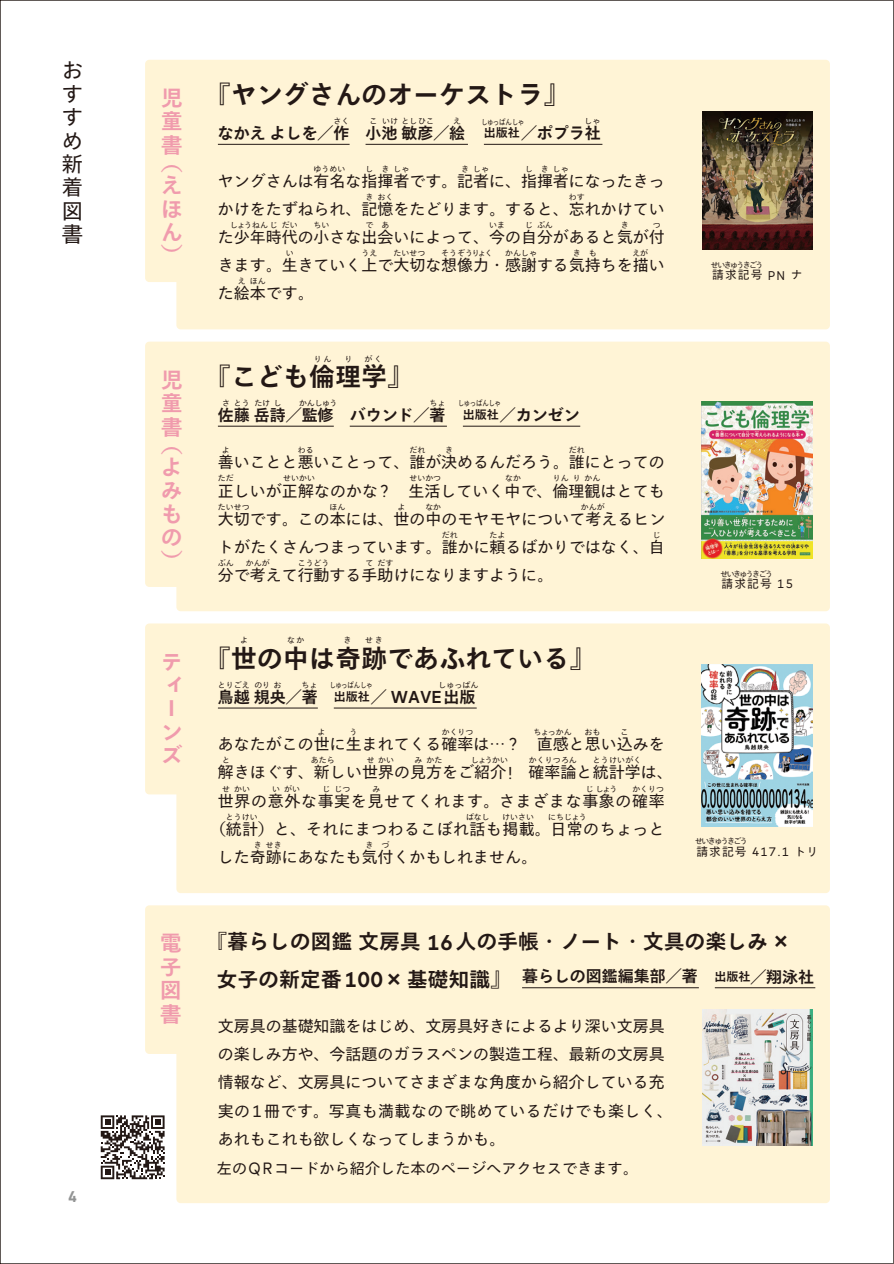
<style>
.page{position:relative;width:894px;height:1264px;background:#fff}
.page>*{position:absolute;margin:0;border:0;box-sizing:border-box;transform-origin:0 0}
.t1{font:700 25.5px "Tazugane Gothic Std N";letter-spacing:.02em;color:#231815}
.t2{font:700 21.3px/23.4px "Tazugane Gothic Std N";color:#f09bad;text-align:justify}
.t3{font:21.3px/23.4px "Tazugane Gothic Std N";color:#231815;text-align:justify}
.t4{font:700 20.4px/37.2px "Tazugane Gothic Std N";letter-spacing:.02em;color:#231815}
.t5{font:15.9px/28.2px "Tazugane Gothic Std N";color:#231815;text-align:justify}
.t6{font:700 15.9px "Tazugane Gothic Std N";color:#231815}
.t7{font:15.9px "Tazugane Gothic Std N";letter-spacing:.025em;color:#231815}
.t8{font:15.9px "Tazugane Gothic Std N";letter-spacing:.04em;color:#231815}
.t9{font:700 15.9px "DIN Next LT Pro";color:#939494}
.t10{font:15.15px "Tazugane Gothic Std N";color:#231815}
.t11{font:11.7px "Tazugane Gothic Std N";letter-spacing:.1em;color:#231815}
.t12{font:7.95px "Tazugane Gothic Std N";color:#231815}
.t13{font:7.95px "Tazugane Gothic Std N";letter-spacing:-.2em;color:#231815}
.t14{font:7.95px "Tazugane Gothic Std N";letter-spacing:-.05em;color:#231815;scale:.8 1}
.t15{font:7.95px "Tazugane Gothic Std N";letter-spacing:.04em;color:#231815}
.t16{font:7.95px "Tazugane Gothic Std N";letter-spacing:-.06em;color:#231815}
.s1{font-size:12px}
.s2{font-family:"Typold Condensed";font-size:17.25px}
.s3{font-family:"Typold Condensed";font-weight:500;font-size:17.25px}
.s4{font-family:"Typold Condensed";font-size:12.6px}
.s5{font-family:"Typold Condensed";font-weight:500;font-size:22.05px}
.s6{font-family:"Typold Condensed";font-size:16.35px}
</style>
<div class="page">
<svg style="left:893px;top:0;width:1px;height:1263px"></svg>
<div style="left:145px;top:60px;width:684px;height:269px;background:#fff4d6"></div>
<div style="left:145px;top:341px;width:684px;height:270px;background:#fff4d6"></div>
<div style="left:145px;top:623px;width:684px;height:270px;background:#fff4d6"></div>
<hr style="left:218px;top:144px;width:131px;height:1px;background:#231815">
<hr style="left:365px;top:144px;width:103px;height:1px;background:#231815">
<hr style="left:484px;top:144px;width:118px;height:1px;background:#231815">
<hr style="left:218px;top:426px;width:116px;height:1px;background:#231815">
<hr style="left:350px;top:426px;width:97px;height:1px;background:#231815">
<hr style="left:463px;top:426px;width:117px;height:1px;background:#231815">
<hr style="left:218px;top:707px;width:100px;height:1px;background:#231815">
<hr style="left:334px;top:707px;width:142px;height:1px;background:#231815">
<div style="left:145px;top:905px;width:684px;height:297px;background:#fff4d6"></div>
<hr style="left:522px;top:987px;width:176px;height:1px;background:#231815">
<hr style="left:714px;top:987px;width:101px;height:1px;background:#231815">
<img style="left:701px;top:111px;width:111px;height:139px">
<img style="left:701px;top:401px;width:111px;height:157px">
<img style="left:701px;top:664px;width:111px;height:162px">
<img style="left:702px;top:1009px;width:110px;height:136px">
<svg style="left:101px;top:1115px;width:63px;height:64px"></svg>
<h2 class="t3" style="left:62px;top:60px;width:22px">おすすめ新着図書</h2>
<p class="t9" style="left:68px;top:1186px;width:10px">4</p>
<h2 class="t2" style="left:161px;top:88px;width:22px">児童書</h2>
<h2 class="t2" style="left:161px;top:152px;width:23px">（えほん）</h2>
<h2 class="t2" style="left:161px;top:370px;width:22px">児童書</h2>
<h2 class="t2" style="left:161px;top:433px;width:23px;text-align:left">（よみもの）</h2>
<h2 class="t2" style="left:161px;top:651px;width:23px;text-align:left">ティーンズ</h2>
<h1 class="t1" style="left:205px;top:77px;width:379px">『ヤングさんのオーケストラ』　</h1>
<p class="t6" style="left:218px;top:122px;width:384px">なかえよしを／作 小池敏彦／絵 <span class="s1">出版社</span>／ポプラ社</p>
<p class="t12" style="left:333px;top:115px;width:17px">さく</p>
<p class="t15" style="left:369px;top:115px;width:66px">こいけとしひこ</p>
<p class="t12" style="left:453px;top:115px;width:9px">え</p>
<p class="t12" style="left:584px;top:115px;width:17px">しゃ</p>
<p class="t14" style="left:481px;top:116px;width:55px">しゅっぱんしゃ</p>
<p class="t12" style="left:313px;top:163px;width:33px">ゆうめい</p>
<p class="t12" style="left:365px;top:163px;width:45px">し きしゃ</p>
<p class="t12" style="left:461px;top:163px;width:29px">きしゃ</p>
<p class="t12" style="left:525px;top:163px;width:45px">し きしゃ</p>
<p class="t5" style="left:218px;top:167px;width:448px">ヤングさんは有名な指揮者です。記者に、指揮者になったきっかけをたずねられ、記憶をたどります。すると、忘れかけていた少年時代の小さな出会いによって、今の自分があると気が付きます。生きていく上で大切な想像力・感謝する気持ちを描いた絵本です。</p>
<p class="t12" style="left:365px;top:191px;width:29px">きおく</p>
<p class="t12" style="left:569px;top:191px;width:17px">わす</p>
<p class="t12" style="left:230px;top:219px;width:69px">しょうねんじだい</p>
<p class="t12" style="left:313px;top:219px;width:17px">ちい</p>
<p class="t12" style="left:365px;top:219px;width:25px">で あ</p>
<p class="t12" style="left:489px;top:219px;width:17px">いま</p>
<p class="t12" style="left:525px;top:219px;width:29px">じぶん</p>
<p class="t12" style="left:620px;top:219px;width:9px">き</p>
<p class="t12" style="left:652px;top:219px;width:9px">つ</p>
<p class="t16" style="left:441px;top:247px;width:53px">そうぞうりょく</p>
<p class="t12" style="left:505px;top:247px;width:33px">かんしゃ</p>
<p class="t12" style="left:573px;top:247px;width:25px">き も</p>
<p class="t12" style="left:632px;top:247px;width:17px">えが</p>
<p class="t12" style="left:286px;top:247px;width:9px">い</p>
<p class="t12" style="left:361px;top:247px;width:17px">うえ</p>
<p class="t12" style="left:393px;top:247px;width:33px">たいせつ</p>
<p class="t12" style="left:238px;top:276px;width:29px">えほん</p>
<p class="t12" style="left:314px;top:353px;width:19px">りん</p>
<p class="t12" style="left:344px;top:353px;width:9px">り</p>
<p class="t12" style="left:364px;top:353px;width:19px">がく</p>
<h1 class="t1" style="left:205px;top:358px;width:209px">『こども倫理学』</h1>
<p class="t14" style="left:458px;top:397px;width:55px">しゅっぱんしゃ</p>
<p class="t12" style="left:222px;top:397px;width:61px">さとうたけし</p>
<p class="t12" style="left:299px;top:397px;width:40px">かんしゅう</p>
<p class="t12" style="left:429px;top:397px;width:17px">ちょ</p>
<p class="t6" style="left:218px;top:404px;width:363px">佐藤岳詩／監修 バウンド／著 <span class="s1">出版社</span>／カンゼン</p>
<p class="t12" style="left:222px;top:445px;width:9px">よ</p>
<p class="t12" style="left:297px;top:445px;width:17px">わる</p>
<p class="t12" style="left:409px;top:445px;width:17px">だれ</p>
<p class="t12" style="left:445px;top:445px;width:9px">き</p>
<p class="t12" style="left:569px;top:445px;width:17px">だれ</p>
<p class="t5" style="left:218px;top:449px;width:449px">善いことと悪いことって、誰が決めるんだろう。誰にとっての正しいが正解なのかな<span class="s2">?</span> 　生活していく中で、倫理観はとても大切です。この本には、世の中のモヤモヤについて考えるヒントがたくさんつまっています。誰かに頼るばかりではなく、自分で考えて行動する手助けになりますように。</p>
<p class="t12" style="left:218px;top:473px;width:17px">ただ</p>
<p class="t12" style="left:283px;top:473px;width:33px">せいかい</p>
<p class="t12" style="left:409px;top:473px;width:33px">せいかつ</p>
<p class="t12" style="left:505px;top:473px;width:17px">なか</p>
<p class="t12" style="left:552px;top:473px;width:49px">りんりかん</p>
<p class="t12" style="left:218px;top:501px;width:33px">たいせつ</p>
<p class="t12" style="left:397px;top:501px;width:9px">よ</p>
<p class="t12" style="left:425px;top:501px;width:17px">なか</p>
<p class="t12" style="left:580px;top:501px;width:25px">かんが</p>
<p class="t12" style="left:329px;top:501px;width:17px">ほん</p>
<p class="t12" style="left:441px;top:529px;width:17px">だれ</p>
<p class="t12" style="left:489px;top:529px;width:17px">たよ</p>
<p class="t12" style="left:652px;top:529px;width:9px">じ</p>
<p class="t12" style="left:218px;top:557px;width:17px">ぶん</p>
<p class="t12" style="left:246px;top:557px;width:25px">かんが</p>
<p class="t12" style="left:297px;top:557px;width:33px">こうどう</p>
<p class="t12" style="left:365px;top:557px;width:29px">てだす</p>
<p class="t12" style="left:240px;top:635px;width:9px">よ</p>
<p class="t12" style="left:287px;top:635px;width:19px">なか</p>
<p class="t12" style="left:343px;top:635px;width:9px">き</p>
<p class="t12" style="left:365px;top:635px;width:19px">せき</p>
<p class="t12" style="left:218px;top:679px;width:65px">とりごえのりお</p>
<p class="t12" style="left:301px;top:679px;width:17px">ちょ</p>
<p class="t14" style="left:329px;top:679px;width:55px">しゅっぱんしゃ</p>
<p class="t12" style="left:438px;top:679px;width:41px">しゅっぱん</p>
<h1 class="t1" style="left:205px;top:640px;width:391px">『世の中は奇跡であふれている』</h1>
<p class="t6" style="left:218px;top:685px;width:259px">鳥越規央／著 <span class="s1">出版社</span>／ <span class="s3">WAVE</span>出版</p>
<p class="t12" style="left:317px;top:726px;width:9px">よ</p>
<p class="t12" style="left:349px;top:726px;width:9px">う</p>
<p class="t12" style="left:441px;top:726px;width:33px">かくりつ</p>
<p class="t12" style="left:533px;top:726px;width:40px">ちょっかん</p>
<p class="t12" style="left:584px;top:726px;width:17px">おも</p>
<p class="t12" style="left:620px;top:726px;width:9px">こ</p>
<p class="t5" style="left:218px;top:731px;width:448px">あなたがこの世に生まれてくる確率は… <span class="s2">?</span> 　直感と思い込みを</p>
<p class="t5" style="left:218px;top:759px;width:456px">解きほぐす、新しい世界の見方をご紹介<span class="s2">!</span>　確率論と統計学は、</p>
<p class="t8" style="left:218px;top:789px;width:448px">世界の意外な事実を見せてくれます。さまざまな事象の確率</p>
<p class="t7" style="left:210px;top:817px;width:456px">（統計）と、それにまつわるこぼれ話も掲載。日常のちょっと</p>
<p class="t5" style="left:218px;top:843px;width:320px">した奇跡にあなたも気付くかもしれません。</p>
<p class="t12" style="left:222px;top:754px;width:9px">と</p>
<p class="t12" style="left:310px;top:754px;width:25px">あたら</p>
<p class="t12" style="left:366px;top:754px;width:29px">せかい</p>
<p class="t12" style="left:414px;top:754px;width:29px">みかた</p>
<p class="t12" style="left:471px;top:754px;width:39px">しょうかい</p>
<p class="t12" style="left:529px;top:754px;width:49px">かくりつろん</p>
<p class="t12" style="left:592px;top:754px;width:50px">とうけいがく</p>
<p class="t12" style="left:222px;top:783px;width:29px">せかい</p>
<p class="t12" style="left:272px;top:783px;width:29px">いがい</p>
<p class="t12" style="left:322px;top:783px;width:29px">じじつ</p>
<p class="t12" style="left:372px;top:783px;width:9px">み</p>
<p class="t12" style="left:586px;top:783px;width:33px">じしょう</p>
<p class="t12" style="left:632px;top:783px;width:33px">かくりつ</p>
<p class="t12" style="left:226px;top:811px;width:33px">とうけい</p>
<p class="t12" style="left:466px;top:811px;width:25px">ばなし</p>
<p class="t12" style="left:502px;top:811px;width:33px">けいさい</p>
<p class="t12" style="left:548px;top:811px;width:40px">にちじょう</p>
<p class="t12" style="left:254px;top:839px;width:29px">きせき</p>
<p class="t12" style="left:365px;top:839px;width:25px">き づ</p>
<p class="t13" style="left:710px;top:259px;width:54px">せいきゅうきごう</p>
<p class="t11" style="left:712px;top:267px;width:92px">請求記号 <span class="s4">PN</span> ナ</p>
<p class="t13" style="left:720px;top:568px;width:54px">せいきゅうきごう</p>
<p class="t11" style="left:721px;top:575px;width:73px">請求記号 <span class="s4">15</span></p>
<p class="t13" style="left:695px;top:835px;width:54px">せいきゅうきごう</p>
<p class="t11" style="left:696px;top:843px;width:123px">請求記号 <span class="s4">417.1</span> トリ</p>
<h2 class="t2" style="left:160px;top:933px;width:22px">電子図書</h2>
<p class="t4" style="left:217px;top:924px;width:575px;text-indent:-10px">『暮らしの図鑑文房具 <span class="s5">16</span>人の手帳・ノート・文具の楽しみ×女子の新定番<span class="s5">100</span>×基礎知識』 <sup>暮らしの図鑑編集部／著</sup></p>
<p class="t6" style="left:714px;top:965px;width:101px"><span class="s1">出版社</span>／翔泳社</p>
<p class="t5" style="left:218px;top:1012px;width:456px;text-align:left">文房具の基礎知識をはじめ、文房具好きによるより深い文房具の楽しみ方や、今話題のガラスペンの製造工程、最新の文房具情報など、文房具についてさまざまな角度から紹介している充実の<span class="s2">1</span>冊です。写真も満載なので眺めているだけでも楽しく、あれもこれも欲しくなってしまうかも。</p>
<p class="t10" style="left:217px;top:1157px;width:422px">左の<span class="s6">QR</span>コードから紹介した本のページへアクセスできます。</p>
</div>
